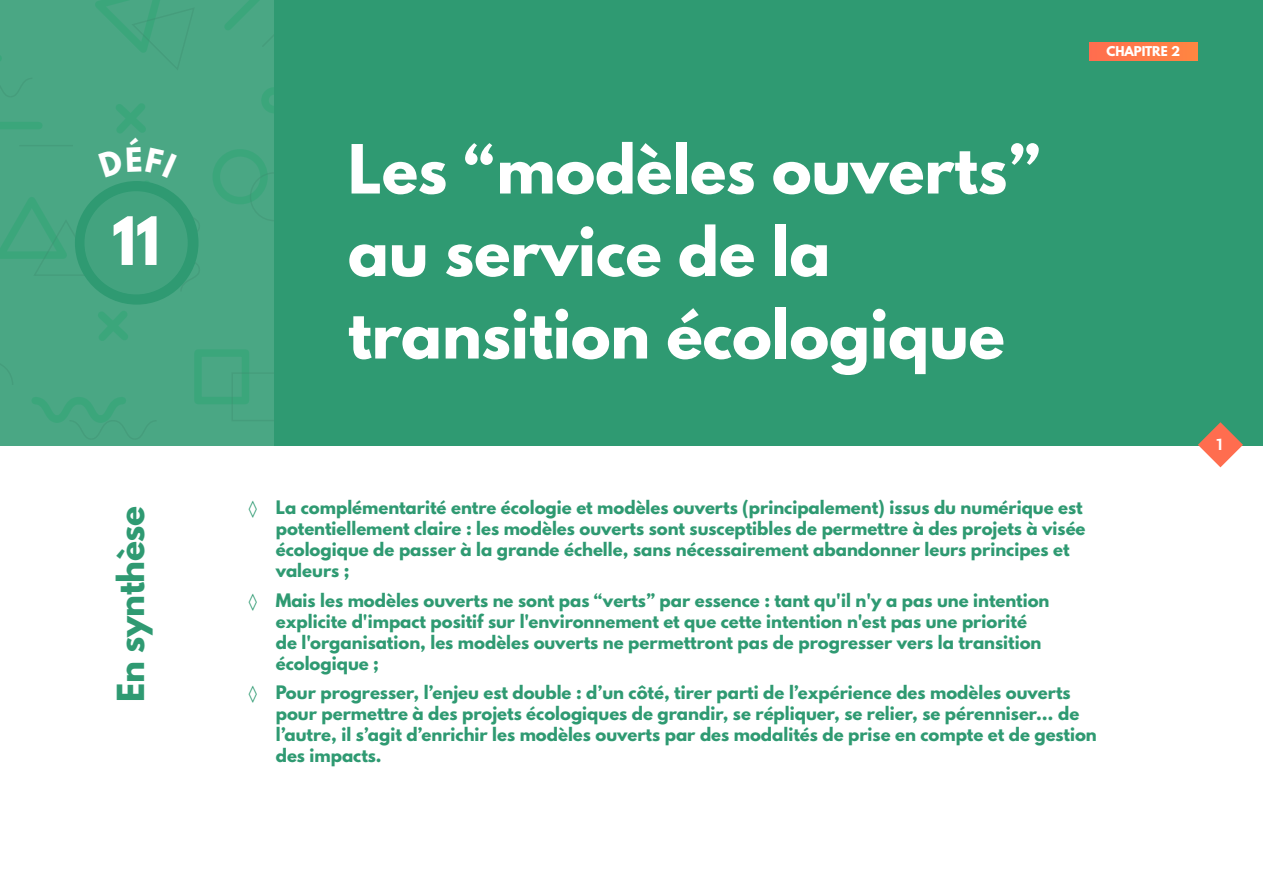
<style>
.page{position:relative;width:1263px;height:893px;background:#fff}
.page>*{position:absolute;margin:0;border:0;box-sizing:border-box;transform-origin:0 0}
.t1{font:700 60px/82.5px "League Spartan";color:#fff}
.t2{font:700 59.1px "League Spartan";color:#fff}
.t3{font:700 33px "League Spartan";letter-spacing:-.01em;color:#2f9a72}
.t4{font:700 16.5px/21px "League Spartan";color:#2f9a72}
.t5{font:700 15.75px "Roboto";color:#fff}
.t6{font:700 12px "League Spartan";color:#fff}
</style>
<div class="page">
<div style="left:0;top:0;width:1263px;height:445px;background:#2f9a72"></div>
<div style="left:0;top:0;width:273px;height:445px;background:#4aa784"></div>
<svg style="left:98px;top:311px;width:30px;height:30px"></svg>
<div style="left:213px;top:149px;width:55px;height:55px;border:8px solid #00a55b;border-radius:50%"></div>
<div style="left:194px;top:349px;width:55px;height:55px;border:8px solid #00a55b"></div>
<svg style="left:250px;top:172px;width:18px;height:30px"></svg>
<svg style="left:231px;top:372px;width:18px;height:32px"></svg>
<svg style="left:32px;top:397px;width:94px;height:26px"></svg>
<svg style="left:225px;top:0;width:34px;height:30px"></svg>
<svg style="left:261px;top:88px;width:12px;height:25px"></svg>
<div style="left:75px;top:181px;width:123px;height:124px;background:#2f9a72;border-radius:50%"></div>
<div style="left:1089px;top:43px;width:108px;height:17px;background:#ff7948"></div>
<svg style="left:1198px;top:422px;width:45px;height:45px"></svg>
<svg style="left:0;top:0;width:199px;height:293px"></svg>
<h2 class="t2" style="left:112px;top:195px;width:50px">11</h2>
<h3 class="t3" style="left:105px;top:702px;width:198px;rotate:-90deg">En synthèse</h3>
<h1 class="t1" style="left:348px;top:127px;width:694px">Les “modèles ouverts” au service de la transition écologique</h1>
<p class="t6" style="left:1106px;top:42px;width:75px">CHAPITRE 2</p>
<p class="t4" style="left:276px;top:497px;width:811px;text-indent:-27px">◊ La complémentarité entre écologie et modèles ouverts (principalement) issus du numérique est potentiellement claire : les modèles ouverts sont susceptibles de permettre à des projets à visée écologique de passer à la grande échelle, sans nécessairement abandonner leurs principes et valeurs ;</p>
<p class="t4" style="left:276px;top:589px;width:775px;text-indent:-27px">◊ Mais les modèles ouverts ne sont pas “verts” par essence : tant qu'il n'y a pas une intention explicite d'impact positif sur l'environnement et que cette intention n'est pas une priorité de l'organisation, les modèles ouverts ne permettront pas de progresser vers la transition écologique ;</p>
<p class="t4" style="left:276px;top:682px;width:822px;text-indent:-27px">◊ Pour progresser, l’enjeu est double : d’un côté, tirer parti de l’expérience des modèles ouverts pour permettre à des projets écologiques de grandir, se répliquer, se relier, se pérenniser… de l’autre, il s’agit d’enrichir les modèles ouverts par des modalités de prise en compte et de gestion des impacts.</p>
<p class="t5" style="left:1215px;top:433px;width:11px">1</p>
</div>
